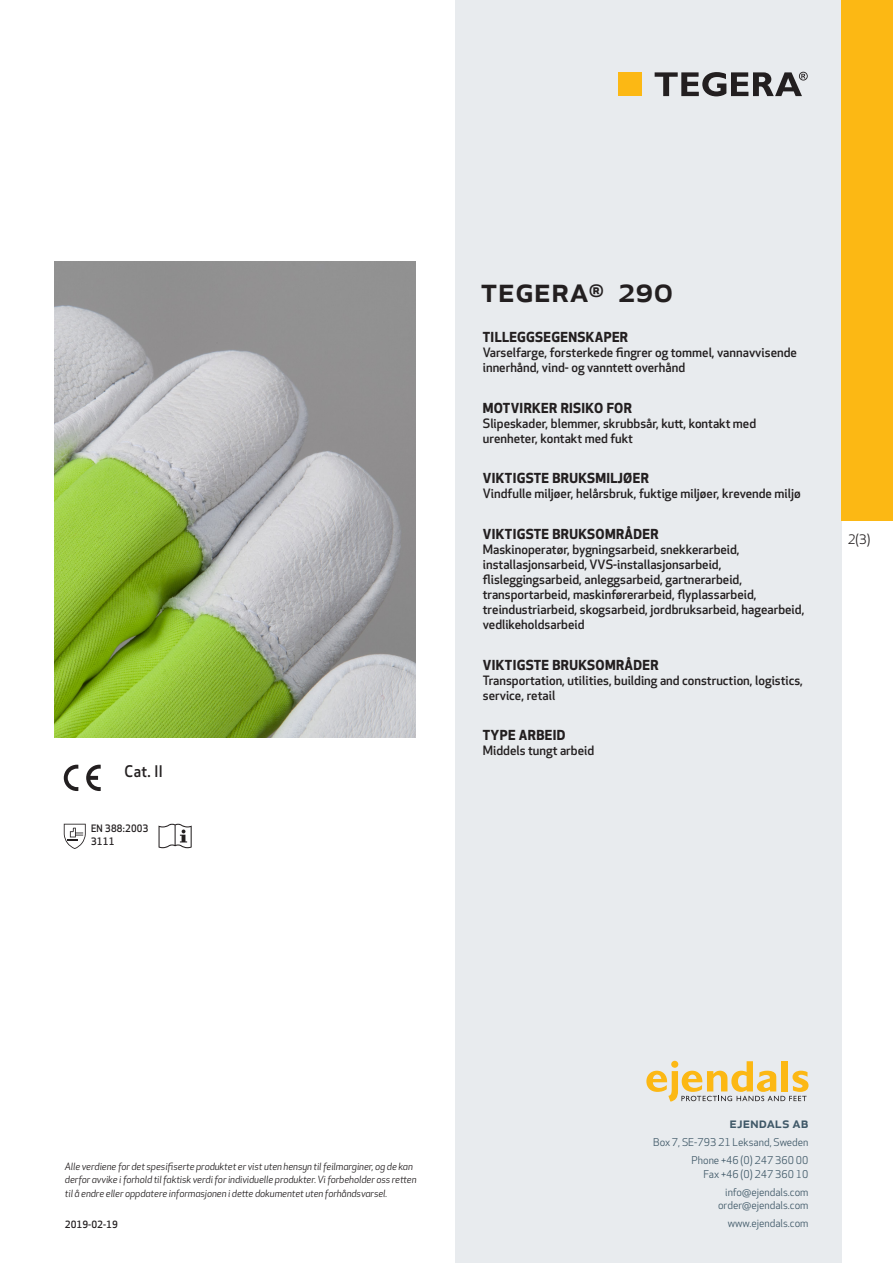
<style>
.page{position:relative;width:893px;height:1263px;background:#fff}
.page>*{position:absolute;margin:0;border:0;box-sizing:border-box;transform-origin:0 0}
.prodname{font:500 34.5px "Apex New";color:#231f20}
.Artikel{font:500 15.6px "Apex New";color:#231f20;scale:.95 1}
.t1{font:500 15px "Apex New";color:#405968}
.Funktion_body{font:700 13.5px "Apex New";letter-spacing:.025em;color:#231f20}
.t2{font:12.75px "Apex New";color:#231f20}
.Funktion_body-2{font:500 12.6px/15px "Apex New";color:#231f20}
.t3{font:10.5px/18px "Apex New";color:#405968;text-align:right}
.Artikel-2{font:500 10.05px/13.2px "Apex New";letter-spacing:.025em;color:#231f20;scale:.95 1}
.t4{font:italic 9.75px/13.5px "Apex New";letter-spacing:-.01em;color:#231f20}
.Sidfot_datum{font:500 9.75px "Apex New";color:#231f20}
</style>
<div class="page">
<div style="left:455px;top:0;width:387px;height:1263px;background:#e8ebee"></div>
<svg style="left:646px;top:1061px;width:162px;height:40px"></svg>
<div style="left:842px;top:0;width:51px;height:520px;background:#fcb814"></div>
<div style="left:618px;top:72px;width:24px;height:24px;background:#fcb814"></div>
<svg style="left:655px;top:72px;width:153px;height:24px"></svg>
<svg style="left:86px;top:765px;width:15px;height:26px"></svg>
<svg style="left:64px;top:765px;width:14px;height:26px"></svg>
<svg style="left:64px;top:824px;width:22px;height:25px"></svg>
<svg style="left:159px;top:824px;width:33px;height:24px"></svg>
<img style="left:54px;top:261px;width:361px;height:477px">
<p class="Artikel" style="left:125px;top:761px;width:42px">Cat. II</p>
<p class="Artikel-2" style="left:91px;top:821px;width:62px">EN 388:2003<br>3111</p>
<p class="prodname" style="left:480px;top:266px;width:195px">TEGERA<sup>®</sup> 290</p>
<p class="Funktion_body" style="left:483px;top:327px;width:147px">TILLEGGSEGENSKAPER</p>
<p class="Funktion_body-2" style="left:483px;top:345px;width:316px">Varselfarge, forsterkede fingrer og tommel, vannavvisende innerhånd, vind- og vanntett overhånd</p>
<p class="Funktion_body" style="left:483px;top:398px;width:151px">MOTVIRKER RISIKO FOR</p>
<p class="Funktion_body-2" style="left:483px;top:415px;width:275px">Slipeskader, blemmer, skrubbsår, kutt, kontakt med urenheter, kontakt med fukt</p>
<p class="Funktion_body" style="left:483px;top:468px;width:167px">VIKTIGSTE BRUKSMILJØER</p>
<p class="Funktion_body-2" style="left:483px;top:486px;width:319px">Vindfulle miljøer, helårsbruk, fuktige miljøer, krevende miljø</p>
<p class="Funktion_body" style="left:483px;top:524px;width:177px">VIKTIGSTE BRUKSOMRÅDER</p>
<p class="Funktion_body-2" style="left:483px;top:541px;width:323px">Maskinoperatør, bygningsarbeid, snekkerarbeid, installasjonsarbeid, VVS-installasjonsarbeid, flisleggingsarbeid, anleggsarbeid, gartnerarbeid, transportarbeid, maskinførerarbeid, flyplassarbeid, treindustriarbeid, skogsarbeid, jordbruksarbeid, hagearbeid, vedlikeholdsarbeid</p>
<p class="Funktion_body" style="left:483px;top:655px;width:177px">VIKTIGSTE BRUKSOMRÅDER</p>
<p class="Funktion_body-2" style="left:483px;top:672px;width:322px">Transportation, utilities, building and construction, logistics, service, retail</p>
<p class="Funktion_body" style="left:483px;top:725px;width:84px">TYPE ARBEID</p>
<p class="Funktion_body-2" style="left:483px;top:743px;width:113px">Middels tungt arbeid</p>
<p class="t2" style="left:848px;top:531px;width:24px">2(3)</p>
<p class="t4" style="left:65px;top:1159px;width:353px">Alle verdiene for det spesifiserte produktet er vist uten hensyn til feilmarginer, og de kan derfor avvike i forhold til faktisk verdi for individuelle produkter. Vi forbeholder oss retten til å endre eller oppdatere informasjonen i dette dokumentet uten forhåndsvarsel.</p>
<p class="Sidfot_datum" style="left:65px;top:1218px;width:54px">2019-02-19</p>
<p class="t1" style="left:729px;top:1113px;width:80px">ejendals ab</p>
<p class="t3" style="left:653px;top:1133px;width:157px">Box 7, SE-793 21 Leksand, Sweden<br>Phone +46 (0) 247 360 00</p>
<p class="t3" style="left:703px;top:1165px;width:107px">Fax +46 (0) 247 360 10 info@ejendals.com</p>
<p class="t3" style="left:718px;top:1196px;width:92px">order@ejendals.com</p>
<p class="t3" style="left:728px;top:1215px;width:82px">www.ejendals.com</p>
</div>
